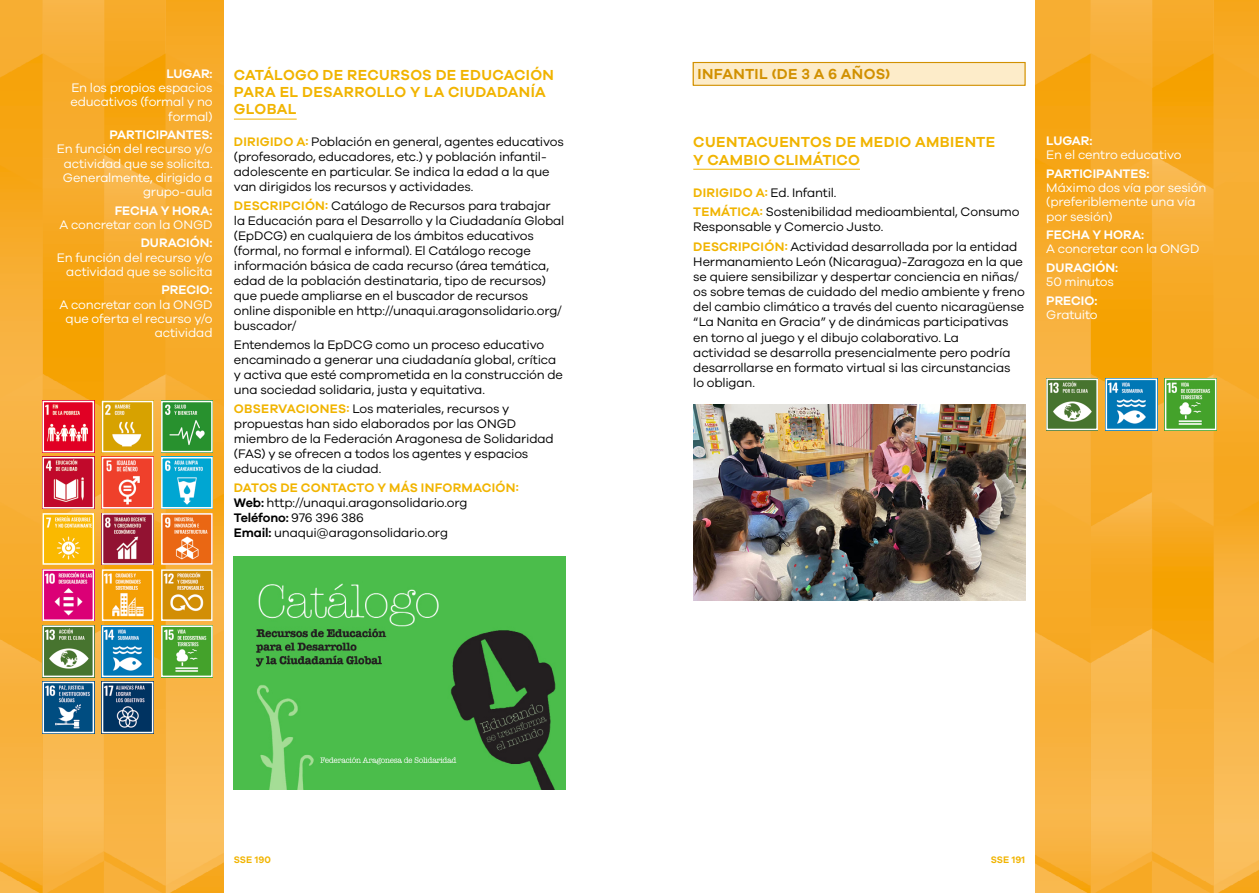
<style>
.page{position:relative;width:1259px;height:893px;background:#fff}
.page>*{position:absolute;margin:0;border:0;box-sizing:border-box;transform-origin:0 0}
.t1{font:600 15px/17.2px "Galano Grotesque";letter-spacing:.025em;color:#f1b400}
.t2{font:600 15px "Galano Grotesque";letter-spacing:.025em;color:#d19000}
.t3{font:12.75px/15px "Galano Grotesque";letter-spacing:-.015em;color:#000}
.t4{font:12.75px/14.2px "Galano Grotesque";letter-spacing:-.015em;color:#fff;text-align:right}
.t5{font:600 12.75px "Galano Grotesque";color:#fff}
.t6{font:600 9.75px "Galano Grotesque";color:#f1b400}
.s1{font-weight:600;color:#f1b400}
.s2{font-weight:600}
</style>
<div class="page">
<img style="left:0;top:0;width:224px;height:893px">
<img style="left:1035px;top:0;width:224px;height:893px">
<hr style="left:234px;top:119px;width:63px;height:1px;background:#f1b400">
<img style="left:234px;top:556px;width:332px;height:234px">
<div style="left:692px;top:63px;width:334px;height:22px;background:#fdecc9"></div>
<div style="left:693px;top:62px;width:332px;height:24px;border:1px solid #d19000"></div>
<hr style="left:693px;top:169px;width:167px;height:1px;background:#f1b400">
<img style="left:693px;top:404px;width:332px;height:196px">
<img style="left:46px;top:685px;width:45px;height:45px">
<div style="left:43px;top:682px;width:51px;height:51px;border:2px solid #fff"></div>
<img style="left:105px;top:685px;width:45px;height:45px">
<div style="left:102px;top:682px;width:51px;height:51px;border:2px solid #fff"></div>
<img style="left:46px;top:404px;width:45px;height:45px">
<div style="left:43px;top:401px;width:51px;height:51px;border:2px solid #fff"></div>
<img style="left:105px;top:404px;width:45px;height:45px">
<div style="left:102px;top:401px;width:51px;height:51px;border:2px solid #fff"></div>
<img style="left:164px;top:404px;width:46px;height:45px">
<div style="left:161px;top:401px;width:52px;height:51px;border:2px solid #fff"></div>
<img style="left:46px;top:460px;width:45px;height:46px">
<div style="left:43px;top:457px;width:51px;height:52px;border:2px solid #fff"></div>
<img style="left:105px;top:460px;width:45px;height:46px">
<div style="left:102px;top:457px;width:51px;height:52px;border:2px solid #fff"></div>
<img style="left:164px;top:460px;width:46px;height:46px">
<div style="left:161px;top:457px;width:52px;height:52px;border:2px solid #fff"></div>
<img style="left:46px;top:516px;width:45px;height:46px">
<div style="left:43px;top:513px;width:51px;height:52px;border:2px solid #fff"></div>
<img style="left:105px;top:516px;width:45px;height:46px">
<div style="left:102px;top:513px;width:51px;height:52px;border:2px solid #fff"></div>
<img style="left:164px;top:516px;width:46px;height:46px">
<div style="left:161px;top:513px;width:52px;height:52px;border:2px solid #fff"></div>
<img style="left:46px;top:572px;width:45px;height:46px">
<div style="left:43px;top:569px;width:51px;height:52px;border:2px solid #fff"></div>
<img style="left:105px;top:572px;width:45px;height:46px">
<div style="left:102px;top:569px;width:51px;height:52px;border:2px solid #fff"></div>
<img style="left:164px;top:572px;width:46px;height:46px">
<div style="left:161px;top:569px;width:52px;height:52px;border:2px solid #fff"></div>
<img style="left:46px;top:628px;width:45px;height:46px">
<div style="left:43px;top:625px;width:51px;height:52px;border:2px solid #fff"></div>
<img style="left:105px;top:628px;width:45px;height:46px">
<div style="left:102px;top:625px;width:51px;height:52px;border:2px solid #fff"></div>
<img style="left:164px;top:628px;width:46px;height:46px">
<div style="left:161px;top:625px;width:52px;height:52px;border:2px solid #fff"></div>
<img style="left:1049px;top:382px;width:46px;height:45px">
<div style="left:1046px;top:379px;width:52px;height:51px;border:2px solid #fff"></div>
<img style="left:1108px;top:382px;width:46px;height:45px">
<div style="left:1105px;top:379px;width:52px;height:51px;border:2px solid #fff"></div>
<img style="left:1167px;top:382px;width:46px;height:45px">
<div style="left:1164px;top:379px;width:52px;height:51px;border:2px solid #fff"></div>
<p class="t5" style="left:166px;top:66px;width:48px">LUGAR:</p>
<p class="t4" style="left:70px;top:80px;width:144px">En los propios espacios educativos (formal y no formal)</p>
<p class="t5" style="left:109px;top:127px;width:105px">PARTICIPANTES:</p>
<p class="t4" style="left:57px;top:142px;width:157px">En función del recurso y/o actividad que se solicita.<br>Generalmente, dirigido a grupo-aula</p>
<p class="t5" style="left:115px;top:203px;width:99px">FECHA Y HORA:</p>
<p class="t4" style="left:60px;top:217px;width:155px">A concretar con la ONGD</p>
<p class="t5" style="left:141px;top:235px;width:73px">DURACIÓN:</p>
<p class="t4" style="left:57px;top:250px;width:157px">En función del recurso y/o actividad que se solicita</p>
<p class="t5" style="left:161px;top:282px;width:53px">PRECIO:</p>
<p class="t4" style="left:60px;top:297px;width:155px">A concretar con la ONGD que oferta el recurso y/o actividad</p>
<p class="t1" style="left:234px;top:66px;width:322px">CATÁLOGO DE RECURSOS DE EDUCACIÓN<br>PARA EL DESARROLLO Y LA CIUDADANÍA<br>GLOBAL</p>
<p class="t3" style="left:234px;top:134px;width:331px"><span class="s1">DIRIGIDO A:</span> Población en general, agentes educativos (profesorado, educadores, etc.) y población infantil&shy;adolescente en particular. Se indica la edad a la que van dirigidos los recursos y actividades.</p>
<p class="t3" style="left:234px;top:198px;width:332px"><span class="s1">DESCRIPCIÓN:</span> Catálogo de Recursos para trabajar la Educación para el Desarrollo y la Ciudadanía Global (EpDCG) en cualquiera de los ámbitos educativos (formal, no formal e informal). El Catálogo recoge información básica de cada recurso (área temática, edad de la población destinataria, tipo de recursos) que puede ampliarse en el buscador de recursos online disponible en http://unaqui.aragonsolidario.org/ buscador/</p>
<p class="t3" style="left:234px;top:337px;width:331px">Entendemos la EpDCG como un proceso educativo encaminado a generar una ciudadanía global, crítica y activa que esté comprometida en la construcción de una sociedad solidaria, justa y equitativa.</p>
<p class="t3" style="left:234px;top:401px;width:321px"><span class="s1">OBSERVACIONES:</span> Los materiales, recursos y propuestas han sido elaborados por las ONGD miembro de la Federación Aragonesa de Solidaridad (FAS) y se ofrecen a todos los agentes y espacios educativos de la ciudad.</p>
<p class="t3" style="left:234px;top:480px;width:286px"><span class="s1">DATOS DE CONTACTO Y MÁS INFORMACIÓN:<br></span><span class="s2">Web:</span> http://unaqui.aragonsolidario.org <span class="s2">Teléfono:</span> 976 396 386<br><span class="s2">Email:</span> unaqui@aragonsolidario.org</p>
<p class="t2" style="left:697px;top:65px;width:194px">INFANTIL (DE 3 A 6 AÑOS)</p>
<p class="t1" style="left:693px;top:133px;width:303px">CUENTACUENTOS DE MEDIO AMBIENTE<br>Y CAMBIO CLIMÁTICO</p>
<p class="t3" style="left:693px;top:182px;width:328px;line-height:19.4px"><span class="s1">DIRIGIDO A:</span> Ed. Infantil.<br><span class="s1">TEMÁTICA:</span> Sostenibilidad medioambiental, Consumo</p>
<p class="t3" style="left:693px;top:217px;width:325px;line-height:19.4px">Responsable y Comercio Justo.<br><span class="s1">DESCRIPCIÓN:</span> Actividad desarrollada por la entidad</p>
<p class="t3" style="left:693px;top:254px;width:333px">Hermanamiento León (Nicaragua)-Zaragoza en la que se quiere sensibilizar y despertar conciencia en niñas/ os sobre temas de cuidado del medio ambiente y freno del cambio climático a través del cuento nicaragüense “La Nanita en Gracia” y de dinámicas participativas en torno al juego y el dibujo colaborativo. La<br>actividad se desarrolla presencialmente pero podría desarrollarse en formato virtual si las circunstancias<br>lo obligan.</p>
<p class="t5" style="left:1046px;top:133px;width:48px">LUGAR:</p>
<p class="t4" style="left:1046px;top:147px;width:137px">En el centro educativo</p>
<p class="t5" style="left:1046px;top:166px;width:105px">PARTICIPANTES:</p>
<p class="t4" style="left:1046px;top:180px;width:161px;text-align:left">Máximo dos vía por sesión (preferiblemente una vía por sesión)</p>
<p class="t5" style="left:1046px;top:227px;width:99px">FECHA Y HORA:</p>
<p class="t4" style="left:1046px;top:241px;width:155px">A concretar con la ONGD</p>
<p class="t5" style="left:1046px;top:260px;width:73px">DURACIÓN:</p>
<p class="t4" style="left:1046px;top:274px;width:69px">50 minutos</p>
<p class="t5" style="left:1046px;top:292px;width:53px">PRECIO:</p>
<p class="t4" style="left:1046px;top:307px;width:53px">Gratuito</p>
<p class="t6" style="left:234px;top:854px;width:38px">SSE 190</p>
<p class="t6" style="left:991px;top:854px;width:36px">SSE 191</p>
</div>
